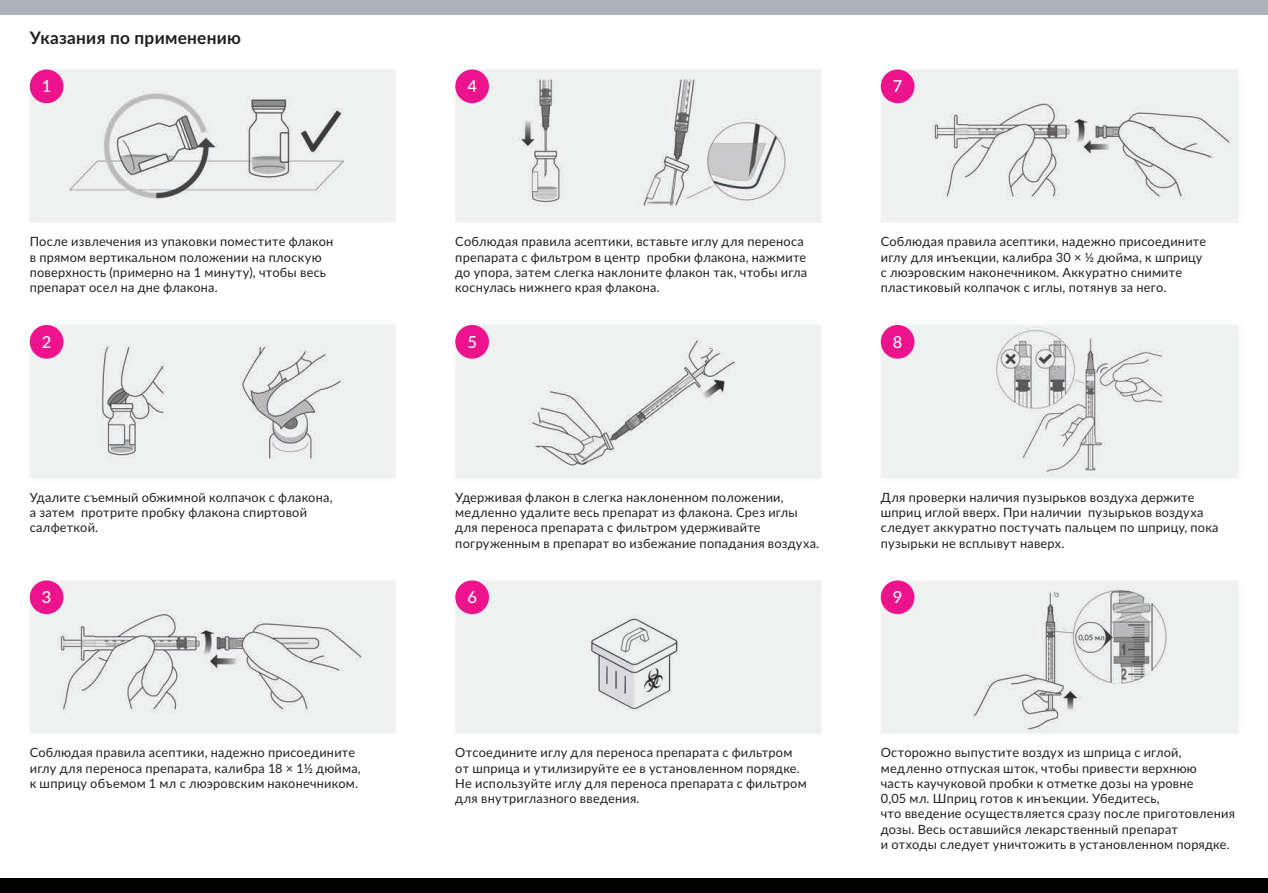
<style>
.page{position:relative;width:1268px;height:893px;background:#fff}
.page>*{position:absolute;margin:0;border:0;box-sizing:border-box;transform-origin:0 0}
.t1{font:700 17.25px "Lato";letter-spacing:.015em;color:#231f20}
.t2{font:500 16.5px "Lato";color:#fff}
.t3{font:12.75px/15.3px "Lato";letter-spacing:.02em;color:#231f20}
</style>
<div class="page">
<img style="left:29px;top:69px;width:1210px;height:665px">
<div style="left:0;top:0;width:1267px;height:15px;background:#afb4b9"></div>
<div style="left:0;top:878px;width:1267px;height:15px;background:#010100"></div>
<div style="left:30px;top:70px;width:33px;height:33px;background:#ed138c;border-radius:50%"></div>
<div style="left:30px;top:325px;width:33px;height:34px;background:#ed138c;border-radius:50%"></div>
<div style="left:30px;top:580px;width:33px;height:34px;background:#ed138c;border-radius:50%"></div>
<div style="left:455px;top:70px;width:34px;height:33px;background:#ed138c;border-radius:50%"></div>
<div style="left:455px;top:325px;width:34px;height:34px;background:#ed138c;border-radius:50%"></div>
<div style="left:455px;top:580px;width:34px;height:34px;background:#ed138c;border-radius:50%"></div>
<div style="left:880px;top:70px;width:34px;height:33px;background:#ed138c;border-radius:50%"></div>
<div style="left:880px;top:325px;width:34px;height:34px;background:#ed138c;border-radius:50%"></div>
<div style="left:880px;top:580px;width:34px;height:34px;background:#ed138c;border-radius:50%"></div>
<h1 class="t1" style="left:30px;top:25px;width:213px">Указания по применению</h1>
<p class="t2" style="left:42px;top:75px;width:11px">1</p>
<p class="t2" style="left:467px;top:75px;width:11px">4</p>
<p class="t2" style="left:892px;top:75px;width:11px">7</p>
<p class="t3" style="left:30px;top:233px;width:305px">После извлечения из упаковки поместите флакон в прямом вертикальном положении на плоскую поверхность (примерно на 1 минуту), чтобы весь препарат осел на дне флакона.</p>
<p class="t3" style="left:455px;top:233px;width:353px">Соблюдая правила асептики, вставьте иглу для переноса препарата с фильтром в центр пробки флакона, нажмите до упора, затем слегка наклоните флакон так, чтобы игла коснулась нижнего края флакона.</p>
<p class="t3" style="left:880px;top:233px;width:327px">Соблюдая правила асептики, надежно присоедините иглу для инъекции, калибра 30 × ½ дюйма, к шприцу с люэровским наконечником. Аккуратно снимите пластиковый колпачок с иглы, потянув за него.</p>
<p class="t2" style="left:42px;top:330px;width:11px">2</p>
<p class="t2" style="left:467px;top:330px;width:11px">5</p>
<p class="t2" style="left:892px;top:330px;width:11px">8</p>
<p class="t3" style="left:30px;top:489px;width:304px">Удалите съемный обжимной колпачок с флакона, а затем протрите пробку флакона спиртовой салфеткой.</p>
<p class="t3" style="left:455px;top:489px;width:365px">Удерживая флакон в слегка наклоненном положении, медленно удалите весь препарат из флакона. Срез иглы для переноса препарата с фильтром удерживайте погруженным в препарат во избежание попадания воздуха.</p>
<p class="t3" style="left:880px;top:489px;width:339px">Для проверки наличия пузырьков воздуха держите шприц иглой вверх. При наличии пузырьков воздуха следует аккуратно постучать пальцем по шприцу, пока пузырьки не всплывут наверх.</p>
<p class="t2" style="left:42px;top:585px;width:11px">3</p>
<p class="t2" style="left:467px;top:585px;width:11px">6</p>
<p class="t2" style="left:892px;top:585px;width:11px">9</p>
<p class="t3" style="left:30px;top:744px;width:332px">Соблюдая правила асептики, надежно присоедините иглу для переноса препарата, калибра 18 × 1½ дюйма, к шприцу объемом 1 мл с люэровским наконечником.</p>
<p class="t3" style="left:455px;top:744px;width:353px">Отсоедините иглу для переноса препарата с фильтром от шприца и утилизируйте ее в установленном порядке.<br>Не используйте иглу для переноса препарата с фильтром для внутриглазного введения.</p>
<p class="t3" style="left:880px;top:744px;width:356px">Осторожно выпустите воздух из шприца с иглой, медленно отпуская шток, чтобы привести верхнюю<br>часть каучуковой пробки к отметке дозы на уровне<br>0,05 мл. Шприц готов к инъекции. Убедитесь,<br>что введение осуществляется сразу после приготовления дозы. Весь оставшийся лекарственный препарат<br>и отходы следует уничтожить в установленном порядке.</p>
</div>
